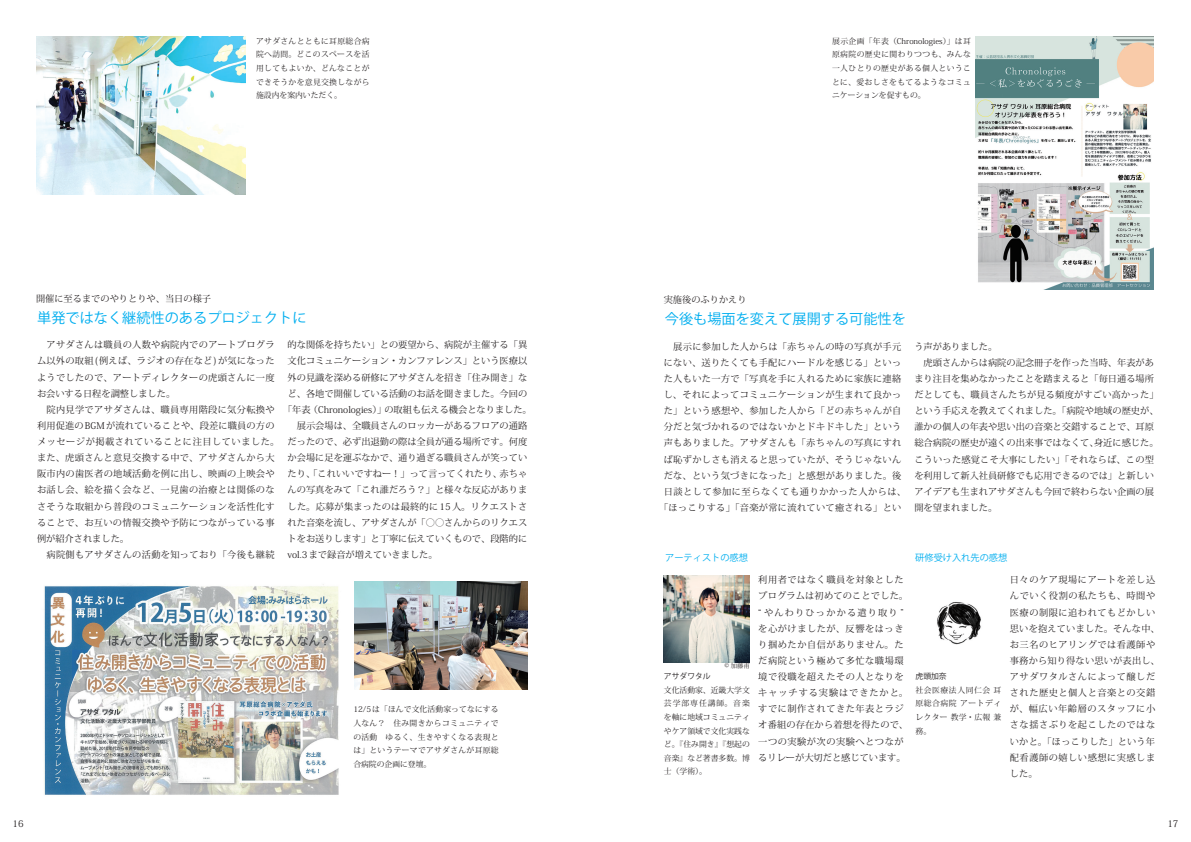
<style>
.page{position:relative;width:1191px;height:842px;background:#fff}
.page>*{position:absolute;margin:0;border:0;box-sizing:border-box;transform-origin:0 0}
.t1{font:14.2px "Koz Go Pr 6 N";color:#00aeef}
.t2{font:9.2px/16.1px "Koz Min Pr 6 N";letter-spacing:.035em;color:#231f20}
.t3{font:9.2px/16.1px "Koz Min Pr 6 N";color:#231f20}
.t4{font:9.2px/16.1px "Koz Min Pr 6 N";letter-spacing:.055em;color:#231f20}
.t5{font:9.2px "Koz Go Pr 6 N";color:#00aeef}
.t6{font:7.8px/13.6px "Koz Min Pr 6 N";letter-spacing:.04em;color:#231f20;text-align:justify}
.t7{font:7.8px "Koz Go Pr 6 N";color:#231f20}
.t8{font:6.4px "Koz Min Pr 6 N";color:#231f20}
</style>
<div class="page">
<img style="left:36px;top:37px;width:210px;height:157px">
<img style="left:664px;top:575px;width:86px;height:87px">
<img style="left:937px;top:602px;width:44px;height:43px">
<img style="left:44px;top:584px;width:295px;height:211px">
<img style="left:975px;top:37px;width:179px;height:253px">
<img style="left:354px;top:582px;width:173px;height:107px">
<p class="t6" style="left:256px;top:34px;width:115px">アサダさんとともに耳原総合病院へ訪問。どこのスペースを活用してもよいか、どんなことができそうかを意見交換しながら施設内を案内いただく。</p>
<p class="t3" style="left:36px;top:291px;width:177px">開催に至るまでのやりとりや、当日の様子</p>
<h1 class="t1" style="left:37px;top:309px;width:271px">単発ではなく継続性のあるプロジェクトに</h1>
<p class="t2" style="left:37px;top:337px;width:244px">　アサダさんは職員の人数や病院内でのアートプログラム以外の取組(例えば、ラジオの存在など)が気になったようでしたので、アートディレクターの虎頭さんに一度お会いする日程を調整しました。<br>　院内見学でアサダさんは、職員専用階段に気分転換や利用促進のBGMが流れていることや、段差に職員の方のメッセージが掲載されていることに注目していました。また、虎頭さんと意見交換する中で、アサダさんから大阪市内の歯医者の地域活動を例に出し、映画の上映会やお話し会、絵を描く会など、一見歯の治療とは関係のなさそうな取組から普段のコミュニケーションを活性化することで、お互いの情報交換や予防につながっている事例が紹介されました。<br>　病院側もアサダさんの活動を知っており「今後も継続</p>
<p class="t3" style="left:288px;top:337px;width:241px">的な関係を持ちたい」との要望から、病院が主催する「異</p>
<p class="t3" style="left:288px;top:353px;width:241px">文化コミュニケーション・カンファレンス」という医療以</p>
<p class="t3" style="left:288px;top:369px;width:241px">外の見識を深める研修にアサダさんを招き「住み開き」な</p>
<p class="t3" style="left:288px;top:385px;width:241px">ど、各地で開催している活動のお話を聞きました。今回の</p>
<p class="t3" style="left:283px;top:402px;width:250px">「年表（Chronologies）」の取組も伝える機会となりました。</p>
<p class="t3" style="left:288px;top:418px;width:241px">　展示会場は、全職員さんのロッカーがあるフロアの通路</p>
<p class="t3" style="left:288px;top:434px;width:241px">だったので、必ず出退勤の際は全員が通る場所です。何度</p>
<p class="t3" style="left:288px;top:450px;width:241px">か会場に足を運ぶなかで、通り過ぎる職員さんが笑ってい</p>
<p class="t3" style="left:288px;top:466px;width:241px">たり、「これいいですねー！」って言ってくれたり、赤ちゃ</p>
<p class="t3" style="left:288px;top:482px;width:241px">んの写真をみて「これ誰だろう？」と様々な反応がありま</p>
<p class="t2" style="left:288px;top:498px;width:241px">した。応募が集まったのは最終的に15人。リクエストさ</p>
<p class="t3" style="left:288px;top:514px;width:241px">れた音楽を流し、アサダさんが「○○さんからのリクエス</p>
<p class="t3" style="left:288px;top:531px;width:241px">トをお送りします」と丁寧に伝えていくもので、段階的に</p>
<p class="t3" style="left:288px;top:547px;width:152px">vol.3まで録音が増えていきました。</p>
<p class="t6" style="left:353px;top:703px;width:147px">12/5は「ほんで文化活動家ってなにする人なん？　住み開きからコミュニティでの活動　ゆるく、生きやすくなる表現とは」というテーマでアサダさんが耳原総合病院の企画に登壇。</p>
<p class="t3" style="left:663px;top:292px;width:84px">実施後のふりかえり</p>
<p class="t6" style="left:832px;top:34px;width:140px">展示企画「年表（Chronologies）」は耳原病院の歴史に関わりつつも、みんな一人ひとりの歴史がある個人ということに、愛おしさをもてるようなコミュニケーションを促すもの。</p>
<h1 class="t1" style="left:665px;top:311px;width:242px">今後も場面を変えて展開する可能性を</h1>
<p class="t2" style="left:659px;top:338px;width:248px;text-align:center">　展示に参加した人からは「赤ちゃんの時の写真が手元にない、送りたくても手配にハードルを感じる」といった人もいた一方で「写真を手に入れるために家族に連絡し、それによってコミュニケーションが生まれて良かった」という感想や、参加した人から「どの赤ちゃんが自分だと気づかれるのではないかとドキドキした」という声もありました。アサダさんも「赤ちゃんの写真にすれば恥ずかしさも消えると思っていたが、そうじゃないんだな、という気づきになった」と感想がありました。後日談として参加に至らなくても通りかかった人からは、「ほっこりする」「音楽が常に流れていて癒される」とい</p>
<p class="t3" style="left:914px;top:338px;width:246px">う声がありました。<br>　虎頭さんからは病院の記念冊子を作った当時、年表があまり注目を集めなかったことを踏まえると「毎日通る場所だとしても、職員さんたちが見る頻度がすごい高かった」という手応えを教えてくれました。「病院や地域の歴史が、誰かの個人の年表や思い出の音楽と交錯することで、耳原総合病院の歴史が遠くの出来事ではなくて、身近に感じた。こういった感覚こそ大事にしたい」「それならば、この型を利用して新入社員研修でも応用できるのでは」と新しいアイデアも生まれアサダさんも今回で終わらない企画の展開を望まれました。</p>
<p class="t5" style="left:665px;top:552px;width:84px">アーティストの感想</p>
<p class="t5" style="left:915px;top:552px;width:94px">研修受け入れ先の感想</p>
<p class="t8" style="left:724px;top:662px;width:27px">© 加藤甫</p>
<p class="t7" style="left:664px;top:672px;width:48px">アサダワタル</p>
<p class="t6" style="left:664px;top:683px;width:87px">文化活動家、近畿大学文芸学部専任講師。音楽を軸に地域コミュニティやケア領域で文化実践など。『住み開き』『想起の音楽』など著書多数。博士（学術）。</p>
<p class="t4" style="left:758px;top:572px;width:151px">利用者ではなく職員を対象としたプログラムは初めてのことでした。“ やんわりひっかかる遣り取り ”を心がけましたが、反響をはっきり掴めたか自信がありません。ただ病院という極めて多忙な職場環境で役職を超えたその人となりをキャッチする実験はできたかと。すでに制作されてきた年表とラジオ番組の存在から着想を得たので、一つの実験が次の実験へとつながるリレーが大切だと感じています。</p>
<p class="t7" style="left:915px;top:672px;width:33px">虎頭加奈</p>
<p class="t6" style="left:915px;top:683px;width:87px">社会医療法人同仁会 耳原総合病院 アートディレクター 教学・広報 兼務。</p>
<p class="t4" style="left:1010px;top:572px;width:151px">日々のケア現場にアートを差し込んでいく役割の私たちも、時間や医療の制限に追われてもどかしい思いを抱えていました。そんな中、お三名のヒアリングでは看護師や事務から知り得ない思いが表出し、アサダワタルさんによって醸しだされた歴史と個人と音楽との交錯が、幅広い年齢層のスタッフに小さな揺さぶりを起こしたのではないかと。「ほっこりした」という年配看護師の嬉しい感想に実感しました。</p>
<p class="t2" style="left:12px;top:816px;width:13px">16</p>
<p class="t2" style="left:1167px;top:816px;width:13px">17</p>
</div>
